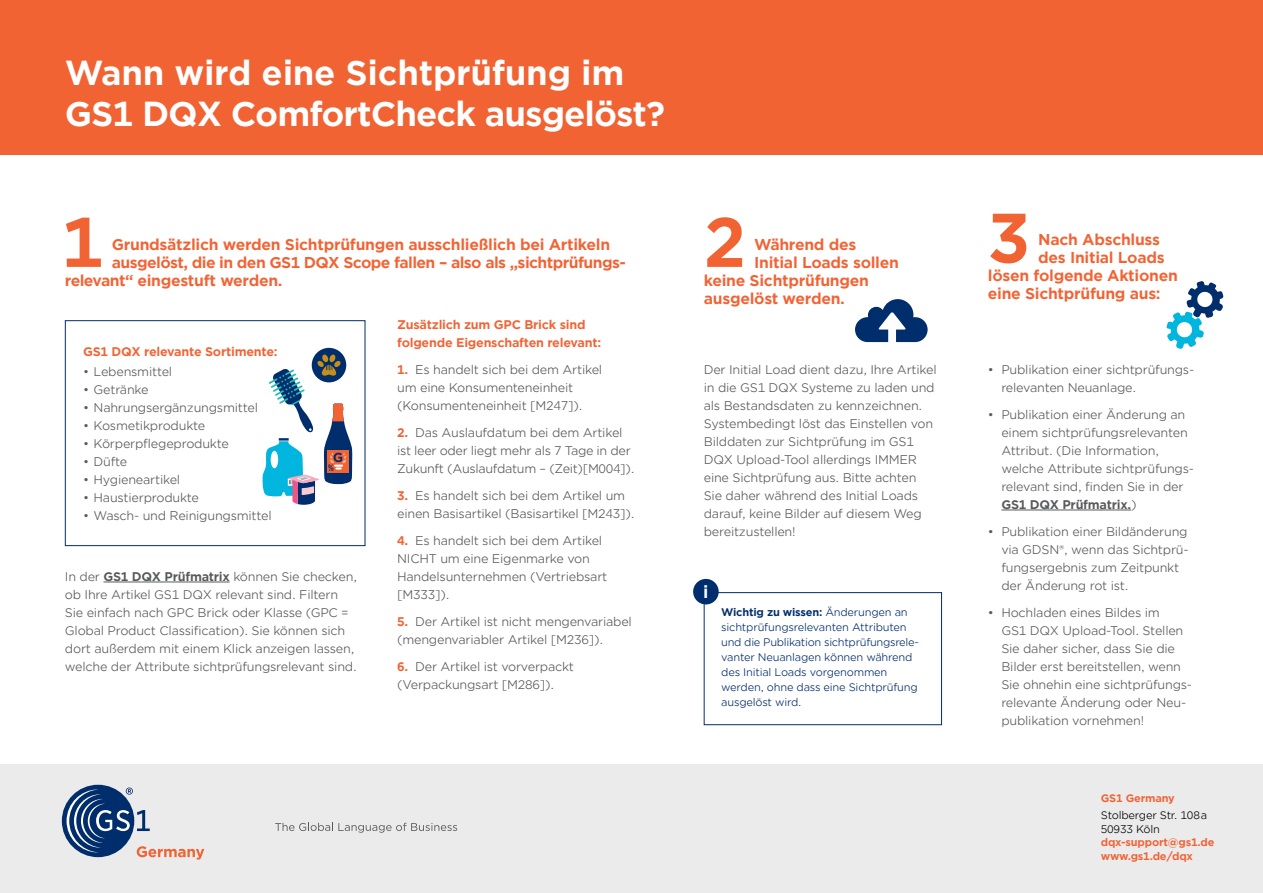
<style>
.page{position:relative;width:1263px;height:893px;background:#fff}
.page>*{position:absolute;margin:0;border:0;box-sizing:border-box;transform-origin:0 0}
.t1{font:700 67.2px "Gotham Office";color:#f26334}
.t2{font:700 33.15px/40.5px "Gotham Office";letter-spacing:-.03em;color:#fff}
.t3{font:700 16.65px "Gotham Office";color:#fff}
.t4{font:700 15px "Gotham Office";letter-spacing:-.02em;color:#f26334}
.t5{font:700 15px "Gotham Office";letter-spacing:-.04em;color:#f26334}
.t6{font:12px/18px "Gotham Office";letter-spacing:-.02em;color:#58595b}
.t7{font:700 12px/18px "Gotham Office";letter-spacing:-.02em;color:#f26334}
.t8{font:10.5px/15px "Gotham Office";letter-spacing:-.02em;color:#002d6c}
.t9{font:700 10.5px/13.5px "Gotham Office";letter-spacing:-.02em;color:#f26334}
.t10{font:10.5px/13.5px "Gotham Office";letter-spacing:-.02em;color:#000}
.t11{font:700 9px "Gotham Office";color:#002d6c}
.s1{font-weight:700}
.s2{font-weight:700;color:#f26334}
</style>
<div class="page">
<div style="left:0;top:764px;width:1263px;height:129px;background:#ebebec"></div>
<svg style="left:275px;top:823px;width:182px;height:10px"></svg>
<div style="left:62px;top:785px;width:72px;height:72px;background:#002d6c;border-radius:50%"></div>
<svg style="left:67px;top:787px;width:137px;height:73px"></svg>
<div style="left:0;top:0;width:1263px;height:154px;background:#f26334"></div>
<div style="left:65px;top:320px;width:300px;height:226px;background:#fff;border:1px solid #002d6c"></div>
<div style="left:312px;top:348px;width:34px;height:34px;background:#002d6c;border-radius:50%"></div>
<svg style="left:262px;top:354px;width:90px;height:151px"></svg>
<hr style="left:103px;top:582px;width:127px;height:1px;background:#58595b">
<hr style="left:1001px;top:510px;width:130px;height:1px;background:#58595b">
<div style="left:704px;top:592px;width:238px;height:133px;background:#fff;border:1px solid #002d6c"></div>
<div style="left:693px;top:579px;width:26px;height:25px;background:#002d6c;border-radius:50%"></div>
<svg style="left:1166px;top:281px;width:57px;height:68px"></svg>
<svg style="left:855px;top:299px;width:72px;height:43px"></svg>
<h2 class="t2" style="left:65px;top:53px;width:602px">Wann wird eine Sichtprüfung im<br>GS1 DQX ComfortCheck ausgelöst?</h2>
<h1 class="t1" style="left:61px;top:196px;width:44px">1</h1>
<h1 class="t1" style="left:704px;top:196px;width:44px">2</h1>
<p class="t4" style="left:112px;top:234px;width:500px">Grundsätzlich werden Sichtprüfungen ausschließlich bei Artikeln</p>
<p class="t5" style="left:112px;top:252px;width:516px">ausgelöst, die in den GS1 DQX Scope fallen – also als „sichtprüfungs-</p>
<p class="t4" style="left:65px;top:270px;width:219px">relevant“ eingestuft werden.</p>
<p class="t4" style="left:754px;top:234px;width:104px">Während des</p>
<p class="t4" style="left:754px;top:252px;width:146px">Initial Loads sollen</p>
<p class="t4" style="left:704px;top:270px;width:167px">keine Sichtprüfungen</p>
<p class="t4" style="left:704px;top:288px;width:143px">ausgelöst werden.</p>
<p class="t7" style="left:83px;top:342px;width:196px">GS1 DQX relevante Sortimente:</p>
<p class="t6" style="left:83px;top:362px;width:91px">• Lebensmittel</p>
<p class="t6" style="left:83px;top:380px;width:67px">• Getränke</p>
<p class="t6" style="left:83px;top:398px;width:176px">• Nahrungsergänzungsmittel</p>
<p class="t6" style="left:83px;top:416px;width:124px">• Kosmetikprodukte</p>
<p class="t6" style="left:83px;top:434px;width:147px">• Körperpflegeprodukte</p>
<p class="t6" style="left:83px;top:452px;width:46px">• Düfte</p>
<p class="t6" style="left:83px;top:470px;width:99px">• Hygieneartikel</p>
<p class="t6" style="left:83px;top:488px;width:117px">• Haustierprodukte</p>
<p class="t6" style="left:83px;top:506px;width:190px">• Wasch- und Reinigungsmittel</p>
<p class="t11" style="left:328px;top:461px;width:7px">%</p>
<p class="t6" style="left:65px;top:567px;width:294px">In der <span class="s1">GS1 DQX Prüfmatrix</span> können Sie checken, ob Ihre Artikel GS1 DQX relevant sind. Filtern Sie einfach nach GPC Brick oder Klasse (GPC = Global Product Classification). Sie können sich dort außerdem mit einem Klick anzeigen lassen, welche der Attribute sichtprüfungsrelevant sind.</p>
<p class="t7" style="left:397px;top:316px;width:206px">Zusätzlich zum GPC Brick sind folgende Eigenschaften relevant:</p>
<p class="t6" style="left:397px;top:360px;width:207px"><span class="s2">1.</span> Es handelt sich bei dem Artikel um eine Konsumenteneinheit (Konsumenteneinheit [M247]).</p>
<p class="t6" style="left:397px;top:423px;width:239px"><span class="s2">2.</span> Das Auslaufdatum bei dem Artikel ist leer oder liegt mehr als 7 Tage in der<br>Zukunft (Auslaufdatum – (Zeit)[M004]).</p>
<p class="t6" style="left:397px;top:486px;width:239px"><span class="s2">3.</span> Es handelt sich bei dem Artikel um einen Basisartikel (Basisartikel [M243]).</p>
<p class="t6" style="left:397px;top:531px;width:212px"><span class="s2">4.</span> Es handelt sich bei dem Artikel<br>NICHT um eine Eigenmarke von<br>Handelsunternehmen (Vertriebsart [M333]).</p>
<p class="t6" style="left:397px;top:612px;width:236px"><span class="s2">5.</span> Der Artikel ist nicht mengenvariabel (mengenvariabler Artikel [M236]).</p>
<p class="t6" style="left:397px;top:657px;width:178px"><span class="s2">6.</span> Der Artikel ist vorverpackt (Verpackungsart [M286]).</p>
<p class="t6" style="left:704px;top:360px;width:234px">Der Initial Load dient dazu, Ihre Artikel in die GS1 DQX Systeme zu laden und als Bestandsdaten zu kennzeichnen.<br>Systembedingt löst das Einstellen von Bilddaten zur Sichtprüfung im GS1<br>DQX Upload-Tool allerdings IMMER eine Sichtprüfung aus. Bitte achten Sie daher während des Initial Loads darauf, keine Bilder auf diesem Weg bereitzustellen!</p>
<h3 class="t3" style="left:703px;top:581px;width:7px">i</h3>
<p class="t8" style="left:721px;top:605px;width:199px"><span class="s1">Wichtig zu wissen:</span> Änderungen an sichtprüfungsrelevanten Attributen und die Publikation sichtprüfungsrele&shy;vanter Neuanlagen können während des Initial Loads vorgenommen werden, ohne dass eine Sichtprüfung ausgelöst wird.</p>
<h1 class="t1" style="left:988px;top:192px;width:44px">3</h1>
<p class="t4" style="left:1038px;top:229px;width:123px">Nach Abschluss</p>
<p class="t4" style="left:1038px;top:247px;width:128px">des Initial Loads</p>
<p class="t4" style="left:988px;top:265px;width:192px">lösen folgende Aktionen</p>
<p class="t4" style="left:988px;top:283px;width:174px">eine Sichtprüfung aus:</p>
<p class="t6" style="left:1001px;top:360px;width:194px;text-indent:-14px">• Publikation einer sichtprüfungs&shy;relevanten Neuanlage.</p>
<p class="t6" style="left:1001px;top:405px;width:194px;text-indent:-14px">• Publikation einer Änderung an einem sichtprüfungsrelevanten<br>Attribut. (Die Information, welche Attribute sichtprüfungs&shy;relevant sind, finden Sie in der<br><span class="s1">GS1 DQX Prüfmatrix.</span>)</p>
<p class="t6" style="left:1001px;top:522px;width:189px;text-indent:-14px">• Publikation einer Bildänderung via GDSN®, wenn das Sichtprü&shy;fungsergebnis zum Zeitpunkt der Änderung rot ist.</p>
<p class="t6" style="left:1001px;top:603px;width:192px;text-indent:-14px">• Hochladen eines Bildes im<br>GS1 DQX Upload-Tool. Stellen<br>Sie daher sicher, dass Sie die<br>Bilder erst bereitstellen, wenn<br>Sie ohnehin eine sichtprüfungs&shy;relevante Änderung oder Neu&shy;publikation vornehmen!</p>
<p class="t9" style="left:1101px;top:791px;width:75px">GS1 Germany</p>
<p class="t10" style="left:1101px;top:808px;width:108px">Stolberger Str. 108a<br>50933 Köln</p>
<p class="t9" style="left:1101px;top:836px;width:115px">dqx-support@gs1.de www.gs1.de/dqx</p>
</div>
